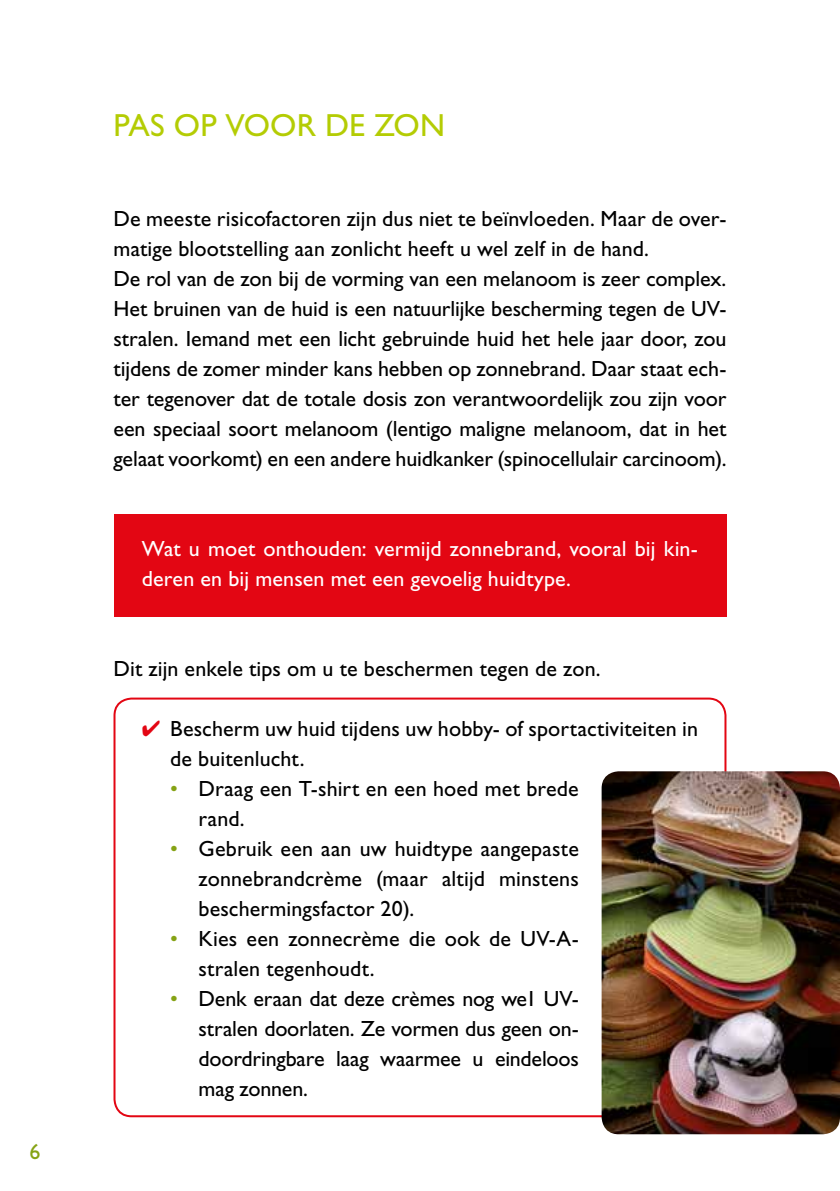
<style>
.page{position:relative;width:840px;height:1191px;background:#fff}
.page>*{position:absolute;margin:0;border:0;box-sizing:border-box;transform-origin:0 0}
.t1{font:32px "Gill Sans Std";letter-spacing:.005em;color:#b4cc04}
.t2{font:22px/30px "Gill Sans Std";color:#000}
.t3{font:22px/30px "Gill Sans Std";letter-spacing:.005em;color:#fff}
.t4{font:22px "Gill Sans Std";color:#86a315}
.s1{color:#e30613}
.s2{color:#86a315}
</style>
<div class="page">
<div style="left:113px;top:515px;width:613px;height:102px;background:#e30613"></div>
<img style="left:601px;top:771px;width:238px;height:363px">
<p class="t4" style="left:29px;top:1138px;width:13px">6</p>
<h1 class="t1" style="left:113px;top:107px;width:333px">PAS OP VOOR DE ZON</h1>
<p class="t2" style="left:113px;top:204px;width:614px">De meeste risicofactoren zijn dus niet te beïnvloeden. Maar de over&shy;matige blootstelling aan zonlicht heeft u wel zelf in de hand.<br>De rol van de zon bij de vorming van een melanoom is zeer complex.<br>Het bruinen van de huid is een natuurlijke bescherming tegen de UV&shy;stralen. Iemand met een licht gebruinde huid het hele jaar door, zou tijdens de zomer minder kans hebben op zonnebrand. Daar staat ech&shy;ter tegenover dat de totale dosis zon verantwoordelijk zou zijn voor een speciaal soort melanoom (lentigo maligne melanoom, dat in het gelaat voorkomt) en een andere huidkanker (spinocellulair carcinoom).</p>
<p class="t3" style="left:142px;top:534px;width:557px">Wat u moet onthouden: vermijd zonnebrand, vooral bij kin&shy;deren en bij mensen met een gevoelig huidtype.</p>
<p class="t2" style="left:113px;top:654px;width:488px">Dit zijn enkele tips om u te beschermen tegen de zon.</p>
<p class="t2" style="left:170px;top:714px;width:529px;text-indent:-28px"><span class="s1">✔</span> Bescherm uw huid tijdens uw hobby- of sportactiviteiten in de buitenlucht.</p>
<p class="t2" style="left:198px;top:774px;width:381px;text-indent:-28px"><span class="s2">•</span> Draag een T-shirt en een hoed met brede rand.</p>
<p class="t2" style="left:198px;top:834px;width:381px;text-align:justify;text-indent:-28px"><span class="s2">•</span> Gebruik een aan uw huidtype aangepaste zonnebrandcrème (maar altijd minstens beschermingsfactor 20).</p>
<p class="t2" style="left:198px;top:924px;width:381px;text-indent:-28px"><span class="s2">•</span> Kies een zonnecrème die ook de UV-A&shy;stralen tegenhoudt.</p>
<p class="t2" style="left:198px;top:984px;width:381px;text-align:justify;text-indent:-28px"><span class="s2">•</span> Denk eraan dat deze crèmes nog we1 UV&shy;stralen doorlaten. Ze vormen dus geen on&shy;doordringbare laag waarmee u eindeloos mag zonnen.</p>
</div>
